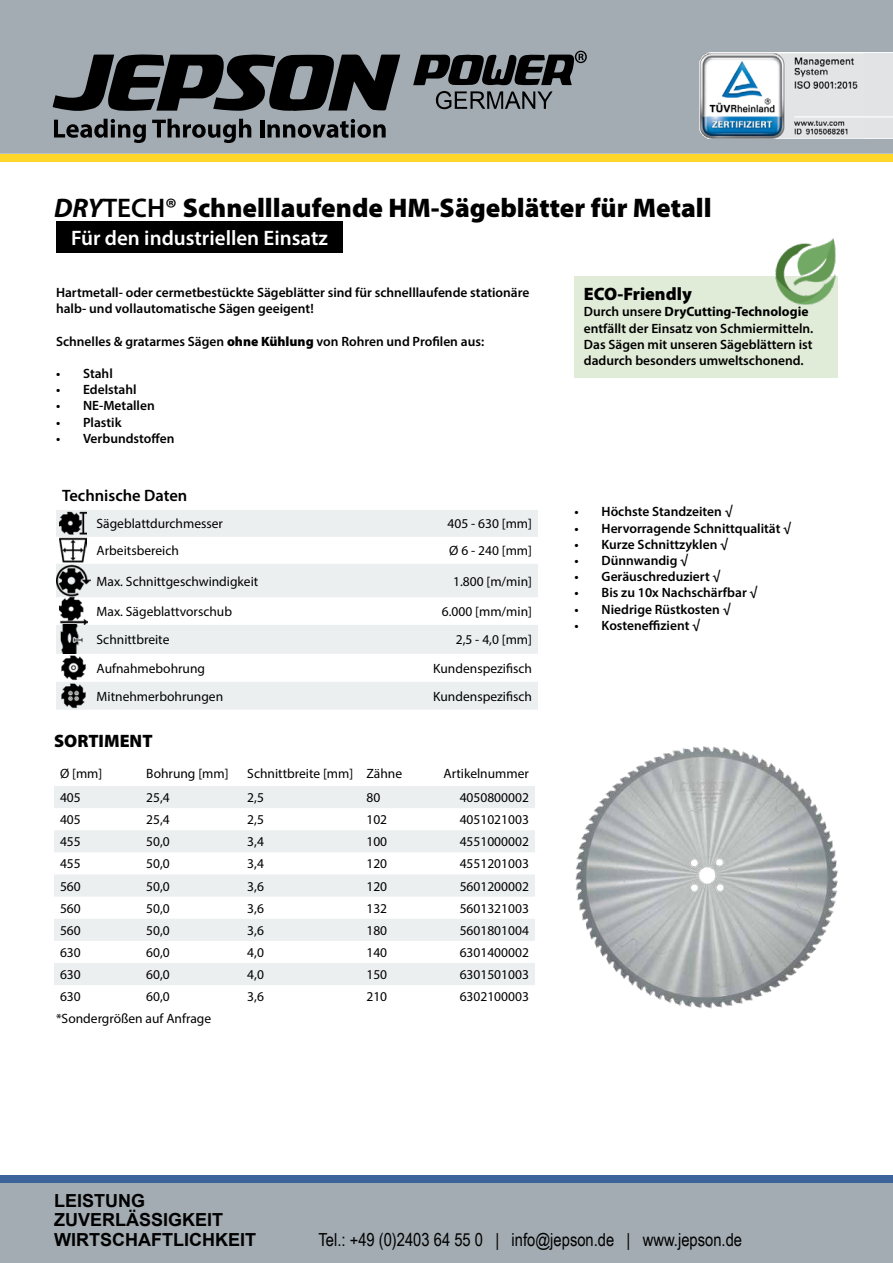
<style>
.page{position:relative;width:893px;height:1263px;background:#fff}
.page>*{position:absolute;margin:0;border:0;box-sizing:border-box;transform-origin:0 0}
.t1{font:900 27px "Myriad Pro";color:#000}
.t2{font:600 21px "Myriad Pro";color:#fff}
.t3{font:18px "Arial Narrow";color:#000}
.t4{font:700 18px/19.5px "Arial";color:#000}
.t5{font:900 18px "Myriad Pro";color:#000}
.t6{font:600 16.5px "Myriad Pro";color:#000}
.t7{font:13.5px "Myriad Pro";color:#000}
.t8{font:600 13.5px/16.2px "Myriad Pro";color:#000}
.s1{font-weight:700;font-style:italic}
.s2{font-weight:600}
.s3{font-weight:900}
.s4{font-weight:700}
</style>
<div class="page">
<div style="left:0;top:0;width:893px;height:154px;background:#a3acb2"></div>
<div style="left:0;top:1183px;width:893px;height:80px;background:#a3acb2"></div>
<div style="left:0;top:1175px;width:893px;height:8px;background:#3d639b"></div>
<div style="left:0;top:154px;width:893px;height:7px;background:#ffd72a"></div>
<svg style="left:53px;top:54px;width:347px;height:57px;background:#3c3f41"></svg>
<svg style="left:413px;top:51px;width:174px;height:59px;background:#62686b"></svg>
<svg style="left:54px;top:119px;width:92px;height:24px;background:#676d70"></svg>
<svg style="left:152px;top:119px;width:99px;height:24px;background:#696f73"></svg>
<hr style="left:260px;top:120px;width:4px;height:17px;background:#000">
<svg style="left:267px;top:119px;width:119px;height:19px;background:#606569"></svg>
<img style="left:699px;top:53px;width:164px;height:85px">
<div style="left:863px;top:53px;width:30px;height:85px;background:#e2e3e4"></div>
<svg style="left:54px;top:786px;width:481px;height:199px;fill:#eceff0"></svg>
<img style="left:575px;top:746px;width:263px;height:263px">
<div style="left:575px;top:276px;width:263px;height:102px;background:#e1ecd8"></div>
<img style="left:775px;top:238px;width:61px;height:66px">
<svg style="left:56px;top:510px;width:482px;height:200px;fill:#eceff0"></svg>
<img style="left:60px;top:510px;width:27px;height:54px">
<img style="left:57px;top:564px;width:33px;height:33px">
<img style="left:59px;top:597px;width:29px;height:113px">
<div style="left:56px;top:221px;width:287px;height:32px;background:#000"></div>
<h1 class="t1" style="left:54px;top:190px;width:659px"><span class="s1">DRY</span><span class="s2">TECH®</span> Schnelllaufende HM-Sägeblätter für Metall</h1>
<h2 class="t2" style="left:71px;top:224px;width:258px">Für den industriellen Einsatz</h2>
<p class="t8" style="left:56px;top:284px;width:475px">Hartmetall- oder cermetbestückte Sägeblätter sind für schnelllaufende stationäre halb- und vollautomatische Sägen geeigent!</p>
<p class="t8" style="left:56px;top:333px;width:430px">Schnelles &amp; gratarmes Sägen <span class="s3">ohne Kühlung</span> von Rohren und Profilen aus:</p>
<p class="t8" style="left:56px;top:365px;width:58px">• Stahl</p>
<p class="t8" style="left:56px;top:381px;width:82px">• Edelstahl</p>
<p class="t8" style="left:56px;top:397px;width:100px">• NE-Metallen</p>
<p class="t8" style="left:56px;top:414px;width:67px">• Plastik</p>
<p class="t8" style="left:56px;top:430px;width:120px">• Verbundstoffen</p>
<p class="t6" style="left:62px;top:485px;width:127px">Technische Daten</p>
<p class="t7" style="left:97px;top:516px;width:128px">Sägeblattdurchmesser</p>
<p class="t7" style="left:448px;top:516px;width:86px">405 - 630 [mm]</p>
<p class="t7" style="left:97px;top:542px;width:84px">Arbeitsbereich</p>
<p class="t7" style="left:449px;top:542px;width:84px">Ø 6 - 240 [mm]</p>
<p class="t7" style="left:97px;top:573px;width:163px">Max. Schnittgeschwindigkeit</p>
<p class="t7" style="left:453px;top:573px;width:80px">1.800 [m/min]</p>
<p class="t7" style="left:97px;top:603px;width:137px">Max. Sägeblattvorschub</p>
<p class="t7" style="left:442px;top:603px;width:92px">6.000 [mm/min]</p>
<p class="t7" style="left:97px;top:632px;width:74px">Schnittbreite</p>
<p class="t7" style="left:456px;top:632px;width:78px">2,5 - 4,0 [mm]</p>
<p class="t7" style="left:97px;top:660px;width:110px">Aufnahmebohrung</p>
<p class="t7" style="left:433px;top:660px;width:100px">Kundenspezifisch</p>
<p class="t7" style="left:97px;top:688px;width:128px">Mitnehmerbohrungen</p>
<p class="t7" style="left:433px;top:688px;width:100px">Kundenspezifisch</p>
<h3 class="t5" style="left:54px;top:729px;width:100px">SORTIMENT</h3>
<p class="t7" style="left:60px;top:765px;width:44px">Ø [mm]</p>
<p class="t7" style="left:146px;top:765px;width:84px">Bohrung [mm]</p>
<p class="t7" style="left:247px;top:765px;width:156px">Schnittbreite [mm] Zähne</p>
<p class="t7" style="left:443px;top:765px;width:87px">Artikelnummer</p>
<p class="t7" style="left:60px;top:789px;width:22px">405</p>
<p class="t7" style="left:146px;top:789px;width:25px">25,4</p>
<p class="t7" style="left:247px;top:789px;width:18px">2,5</p>
<p class="t7" style="left:366px;top:789px;width:15px">80</p>
<p class="t7" style="left:460px;top:789px;width:71px">4050800002</p>
<p class="t7" style="left:60px;top:811px;width:22px">405</p>
<p class="t7" style="left:146px;top:811px;width:25px">25,4</p>
<p class="t7" style="left:247px;top:811px;width:18px">2,5</p>
<p class="t7" style="left:366px;top:811px;width:22px">102</p>
<p class="t7" style="left:460px;top:811px;width:71px">4051021003</p>
<p class="t7" style="left:60px;top:833px;width:22px">455</p>
<p class="t7" style="left:146px;top:833px;width:25px">50,0</p>
<p class="t7" style="left:247px;top:833px;width:18px">3,4</p>
<p class="t7" style="left:366px;top:833px;width:22px">100</p>
<p class="t7" style="left:460px;top:833px;width:71px">4551000002</p>
<p class="t7" style="left:60px;top:856px;width:22px">455</p>
<p class="t7" style="left:146px;top:856px;width:25px">50,0</p>
<p class="t7" style="left:247px;top:856px;width:18px">3,4</p>
<p class="t7" style="left:366px;top:856px;width:22px">120</p>
<p class="t7" style="left:460px;top:856px;width:71px">4551201003</p>
<p class="t7" style="left:60px;top:878px;width:22px">560</p>
<p class="t7" style="left:146px;top:878px;width:25px">50,0</p>
<p class="t7" style="left:247px;top:878px;width:18px">3,6</p>
<p class="t7" style="left:366px;top:878px;width:22px">120</p>
<p class="t7" style="left:460px;top:878px;width:71px">5601200002</p>
<p class="t7" style="left:60px;top:900px;width:22px">560</p>
<p class="t7" style="left:146px;top:900px;width:25px">50,0</p>
<p class="t7" style="left:247px;top:900px;width:18px">3,6</p>
<p class="t7" style="left:366px;top:900px;width:22px">132</p>
<p class="t7" style="left:460px;top:900px;width:71px">5601321003</p>
<p class="t7" style="left:60px;top:922px;width:22px">560</p>
<p class="t7" style="left:146px;top:922px;width:25px">50,0</p>
<p class="t7" style="left:247px;top:922px;width:18px">3,6</p>
<p class="t7" style="left:366px;top:922px;width:22px">180</p>
<p class="t7" style="left:460px;top:922px;width:71px">5601801004</p>
<p class="t7" style="left:60px;top:944px;width:22px">630</p>
<p class="t7" style="left:146px;top:944px;width:25px">60,0</p>
<p class="t7" style="left:247px;top:944px;width:18px">4,0</p>
<p class="t7" style="left:366px;top:944px;width:22px">140</p>
<p class="t7" style="left:460px;top:944px;width:71px">6301400002</p>
<p class="t7" style="left:60px;top:966px;width:22px">630</p>
<p class="t7" style="left:146px;top:966px;width:25px">60,0</p>
<p class="t7" style="left:247px;top:966px;width:18px">4,0</p>
<p class="t7" style="left:366px;top:966px;width:22px">150</p>
<p class="t7" style="left:460px;top:966px;width:71px">6301501003</p>
<p class="t7" style="left:60px;top:988px;width:22px">630</p>
<p class="t7" style="left:146px;top:988px;width:25px">60,0</p>
<p class="t7" style="left:247px;top:988px;width:18px">3,6</p>
<p class="t7" style="left:366px;top:988px;width:22px">210</p>
<p class="t7" style="left:460px;top:988px;width:71px">6302100003</p>
<p class="t7" style="left:56px;top:1010px;width:157px">*Sondergrößen auf Anfrage</p>
<h3 class="t5" style="left:584px;top:282px;width:109px">ECO-Friendly</h3>
<p class="t8" style="left:584px;top:303px;width:231px">Durch unsere <span class="s4">DryCutting-Technologie </span>entfällt der Einsatz von Schmiermitteln.<br>Das Sägen mit unseren Sägeblättern ist dadurch besonders umweltschonend.</p>
<p class="t8" style="left:575px;top:503px;width:159px">• Höchste Standzeiten √</p>
<p class="t8" style="left:575px;top:520px;width:218px">• Hervorragende Schnittqualität √</p>
<p class="t8" style="left:575px;top:536px;width:155px">• Kurze Schnittzyklen √</p>
<p class="t8" style="left:575px;top:552px;width:115px">• Dünnwandig √</p>
<p class="t8" style="left:575px;top:568px;width:147px">• Geräuschreduziert √</p>
<p class="t8" style="left:575px;top:584px;width:184px">• Bis zu 10x Nachschärfbar √</p>
<p class="t8" style="left:575px;top:601px;width:157px">• Niedrige Rüstkosten √</p>
<p class="t8" style="left:575px;top:617px;width:127px">• Kosteneffizient √</p>
<h3 class="t4" style="left:54px;top:1191px;width:203px">LEISTUNG<br>ZUVERLÄSSIGKEIT<br>WIRTSCHAFTLICHKEIT</h3>
<h3 class="t3" style="left:319px;top:1226px;width:425px">Tel.: +49 (0)2403 64 55 0 | info@jepson.de | www.jepson.de</h3>
</div>
